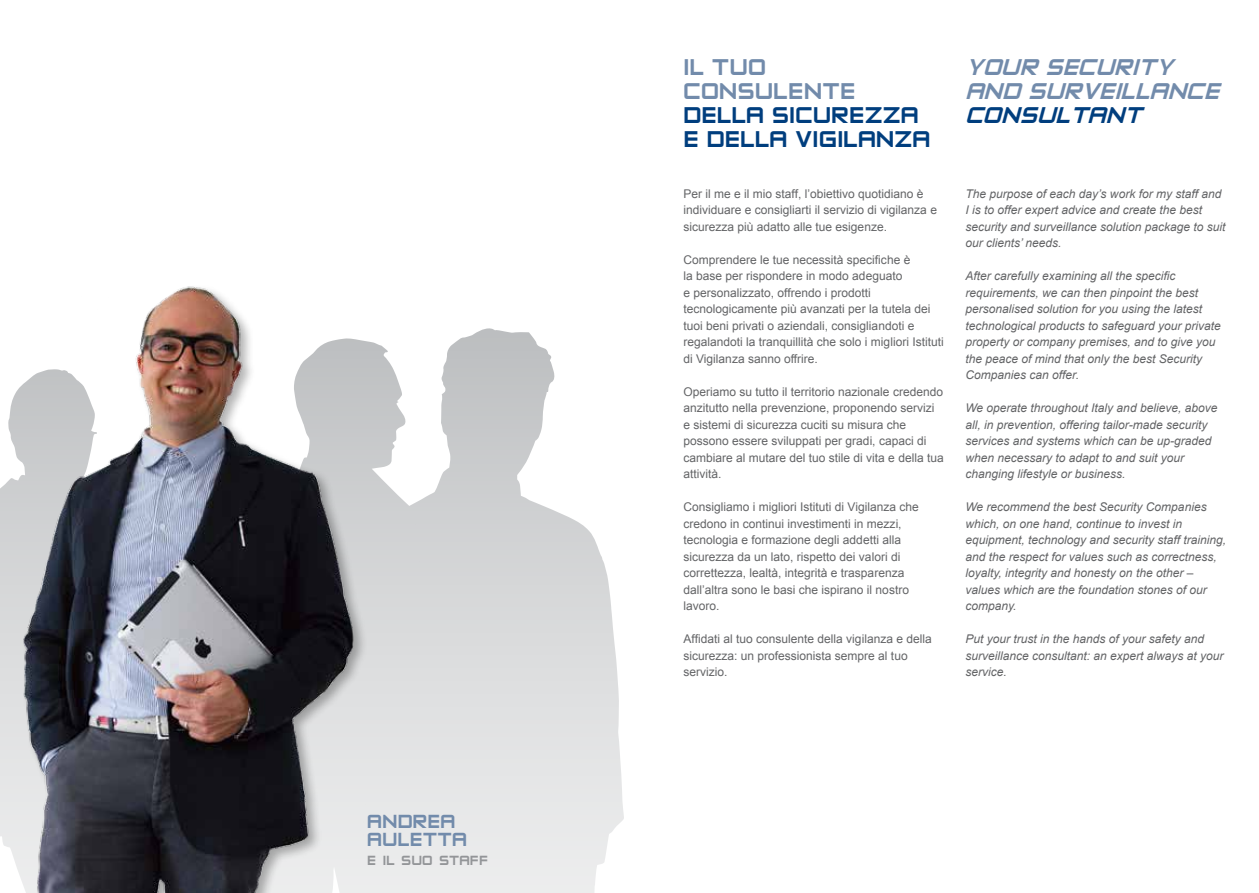
<style>
.page{position:relative;width:1259px;height:893px;background:#fff}
.page>*{position:absolute;margin:0;border:0;box-sizing:border-box;transform-origin:0 0}
.t1{font:27px "Zero Twos";color:#003e7e}
.t2{font:italic 27px "Zero Twos";color:#728bab}
.t3{font:27px/24px "Zero Twos";color:#728bab}
.t4{font:italic 27px "Zero Twos";color:#003e7e}
.t5{font:22.5px/18.8px "Zero Twos";color:#728bab}
.t6{font:15.75px "Zero Twos";color:#939598}
.t7{font:12px/16.5px "Arial";color:#636466}
.t8{font:italic 12px/16.5px "Arial";color:#636466}
</style>
<div class="page">
<svg style="left:0;top:328px;width:624px;height:565px"></svg>
<img style="left:9px;top:286px;width:412px;height:607px">
<h2 class="t5" style="left:367px;top:812px;width:16px">ANDREA<br>AULETTA</h2>
<h3 class="t6" style="left:367px;top:853px;width:122px">E IL SUO STAFF</h3>
<h1 class="t3" style="left:683px;top:55px;width:47px">IL TUO<br>CONSULENTE</h1>
<h1 class="t1" style="left:683px;top:102px;width:17px">DELLA</h1>
<h1 class="t1" style="left:772px;top:102px;width:17px">SICUREZZA</h1>
<h1 class="t1" style="left:683px;top:126px;width:40px">E DELLA</h1>
<h1 class="t1" style="left:795px;top:126px;width:33px">VIGILANZA</h1>
<p class="t7" style="left:683px;top:186px;width:255px">Per il me e il mio staff, l’obiettivo quotidiano è individuare e consigliarti il servizio di vigilanza e sicurezza più adatto alle tue esigenze.</p>
<p class="t7" style="left:683px;top:252px;width:262px">Comprendere le tue necessità specifiche è<br>la base per rispondere in modo adeguato<br>e personalizzato, offrendo i prodotti tecnologicamente più avanzati per la tutela dei tuoi beni privati o aziendali, consigliandoti e regalandoti la tranquillità che solo i migliori Istituti di Vigilanza sanno offrire.</p>
<p class="t7" style="left:683px;top:384px;width:262px">Operiamo su tutto il territorio nazionale credendo anzitutto nella prevenzione, proponendo servizi e sistemi di sicurezza cuciti su misura che possono essere sviluppati per gradi, capaci di cambiare al mutare del tuo stile di vita e della tua attività.</p>
<p class="t7" style="left:683px;top:499px;width:237px">Consigliamo i migliori Istituti di Vigilanza che credono in continui investimenti in mezzi, tecnologia e formazione degli addetti alla sicurezza da un lato, rispetto dei valori di correttezza, lealtà, integrità e trasparenza dall’altra sono le basi che ispirano il nostro lavoro.</p>
<p class="t7" style="left:683px;top:631px;width:250px">Affidati al tuo consulente della vigilanza e della sicurezza: un professionista sempre al tuo servizio.</p>
<h1 class="t2" style="left:965px;top:54px;width:38px">YOUR</h1>
<h1 class="t2" style="left:1045px;top:54px;width:18px">SECURIT</h1>
<h1 class="t2" style="left:1155px;top:54px;width:27px">Y</h1>
<h1 class="t2" style="left:1081px;top:78px;width:34px">VEILLANCE</h1>
<h1 class="t4" style="left:965px;top:102px;width:19px">CONSULTANT</h1>
<h1 class="t2" style="left:965px;top:78px;width:20px">AND</h1>
<h1 class="t2" style="left:1028px;top:78px;width:20px">SUR</h1>
<p class="t8" style="left:965px;top:186px;width:262px">The purpose of each day’s work for my staff and I is to offer expert advice and create the best security and surveillance solution package to suit our clients’ needs.</p>
<p class="t8" style="left:965px;top:268px;width:257px">After carefully examining all the specific requirements, we can then pinpoint the best personalised solution for you using the latest technological products to safeguard your private property or company premises, and to give you the peace of mind that only the best Security Companies can offer.</p>
<p class="t8" style="left:965px;top:400px;width:253px">We operate throughout Italy and believe, above all, in prevention, offering tailor-made security services and systems which can be up-graded when necessary to adapt to and suit your changing lifestyle or business.</p>
<p class="t8" style="left:965px;top:499px;width:262px">We recommend the best Security Companies which, on one hand, continue to invest in equipment, technology and security staff training, and the respect for values such as correctness, loyalty, integrity and honesty on the other – values which are the foundation stones of our company.</p>
<p class="t8" style="left:965px;top:631px;width:260px">Put your trust in the hands of your safety and surveillance consultant: an expert always at your service.</p>
</div>
